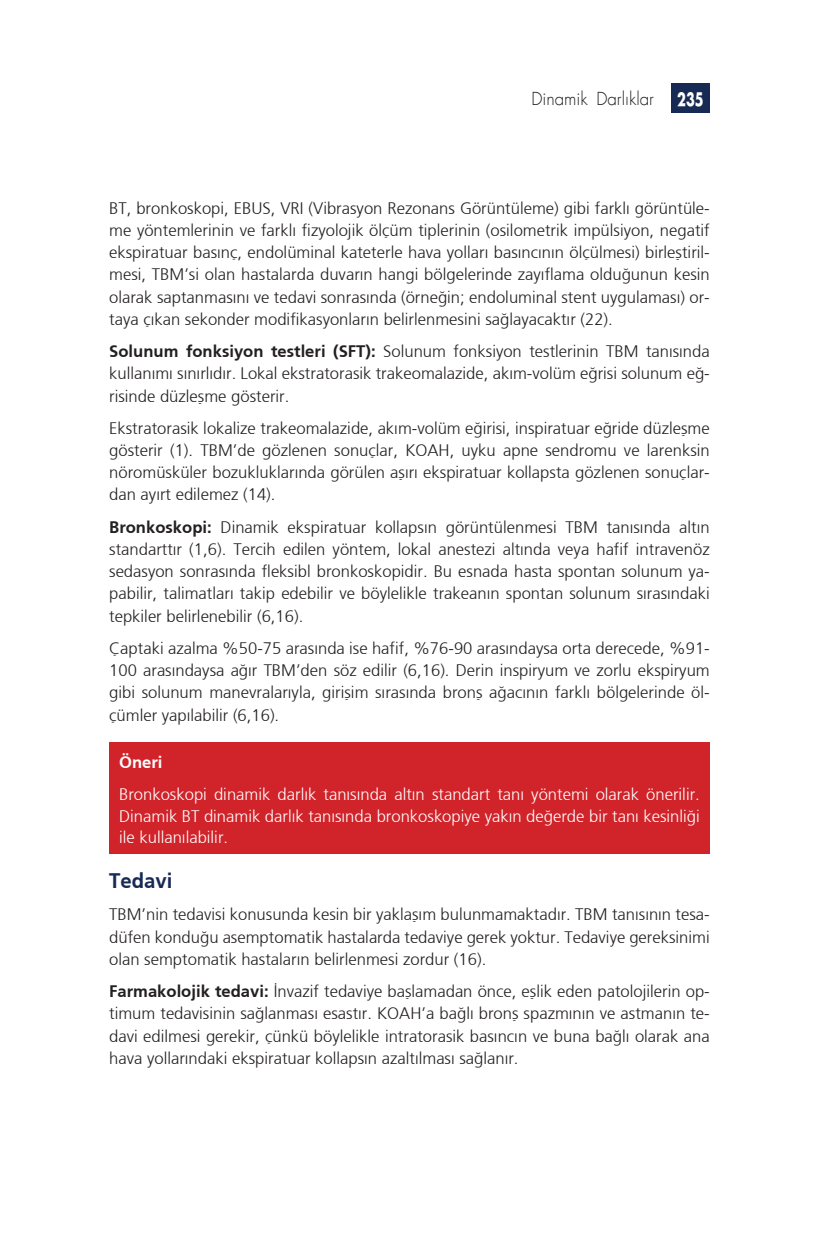
<style>
.page{position:relative;width:819px;height:1241px;background:#fff}
.page>*{position:absolute;margin:0;border:0;box-sizing:border-box;transform-origin:0 0}
.t1{font:700 21px "Frutiger";color:#172a54}
.t2{font:700 17.85px "Futura";color:#fff;scale:.72 1}
.t3{font:300 17.5px "Futura";color:#231f20}
.t4{font:300 16.62px/22.2px "Frutiger";color:#231f20;text-align:justify}
.t5{font:300 16.62px/31.8px "Frutiger";color:#fff}
.s1{font-weight:700}
</style>
<div class="page">
<div style="left:671px;top:83px;width:38px;height:30px;background:#172a54"></div>
<div style="left:109px;top:742px;width:600px;height:111px;background:#d1232a"></div>
<p class="t3" style="left:531px;top:87px;width:124px">Dinamik Darlıklar</p>
<p class="t2" style="left:677px;top:86px;width:38px">235</p>
<p class="t4" style="left:109px;top:197px;width:602px">BT, bronkoskopi, EBUS, VRI (Vibrasyon Rezonans Görüntüleme) gibi farklı görüntüle&shy;me yöntemlerinin ve farklı fizyolojik ölçüm tiplerinin (osilometrik impülsiyon, negatif ekspiratuar basınç, endolüminal kateterle hava yolları basıncının ölçülmesi) birleştiril&shy;mesi, TBM’si olan hastalarda duvarın hangi bölgelerinde zayıflama olduğunun kesin olarak saptanmasını ve tedavi sonrasında (örneğin; endoluminal stent uygulaması) or&shy;taya çıkan sekonder modifikasyonların belirlenmesini sağlayacaktır (22).</p>
<p class="t4" style="left:109px;top:340px;width:602px"><span class="s1">Solunum fonksiyon testleri (SFT):</span> Solunum fonksiyon testlerinin TBM tanısında kullanımı sınırlıdır. Lokal ekstratorasik trakeomalazide, akım-volüm eğrisi solunum eğ&shy;risinde düzleşme gösterir.</p>
<p class="t4" style="left:109px;top:417px;width:602px">Ekstratorasik lokalize trakeomalazide, akım-volüm eğirisi, inspiratuar eğride düzleşme gösterir (1). TBM’de gözlenen sonuçlar, KOAH, uyku apne sendromu ve larenksin nöromüsküler bozukluklarında görülen aşırı ekspiratuar kollapsta gözlenen sonuçlar&shy;dan ayırt edilemez (14).</p>
<p class="t4" style="left:109px;top:515px;width:602px"><span class="s1">Bronkoskopi:</span> Dinamik ekspiratuar kollapsın görüntülenmesi TBM tanısında altın standarttır (1,6). Tercih edilen yöntem, lokal anestezi altında veya hafif intravenöz sedasyon sonrasında fleksibl bronkoskopidir. Bu esnada hasta spontan solunum ya&shy;pabilir, talimatları takip edebilir ve böylelikle trakeanın spontan solunum sırasındaki tepkiler belirlenebilir (6,16).</p>
<p class="t4" style="left:109px;top:636px;width:602px">Çaptaki azalma %50-75 arasında ise hafif, %76-90 arasındaysa orta derecede, %91- 100 arasındaysa ağır TBM’den söz edilir (6,16). Derin inspiryum ve zorlu ekspiryum gibi solunum manevralarıyla, girişim sırasında bronş ağacının farklı bölgelerinde öl&shy;çümler yapılabilir (6,16).</p>
<p class="t5" style="left:119px;top:746px;width:582px"><span class="s1">Öneri<br></span>Bronkoskopi dinamik darlık tanısında altın standart tanı yöntemi olarak önerilir.</p>
<p class="t5" style="left:119px;top:804px;width:582px;line-height:21.9px">Dinamik BT dinamik darlık tanısında bronkoskopiye yakın değerde bir tanı kesinliği ile kullanılabilir.</p>
<p class="t1" style="left:109px;top:868px;width:65px">Tedavi</p>
<p class="t4" style="left:109px;top:903px;width:602px">TBM’nin tedavisi konusunda kesin bir yaklaşım bulunmamaktadır. TBM tanısının tesa&shy;düfen konduğu asemptomatik hastalarda tedaviye gerek yoktur. Tedaviye gereksinimi olan semptomatik hastaların belirlenmesi zordur (16).</p>
<p class="t4" style="left:109px;top:980px;width:602px"><span class="s1">Farmakolojik tedavi:</span> İnvazif tedaviye başlamadan önce, eşlik eden patolojilerin op&shy;timum tedavisinin sağlanması esastır. KOAH’a bağlı bronş spazmının ve astmanın te&shy;davi edilmesi gerekir, çünkü böylelikle intratorasik basıncın ve buna bağlı olarak ana hava yollarındaki ekspiratuar kollapsın azaltılması sağlanır.</p>
</div>
